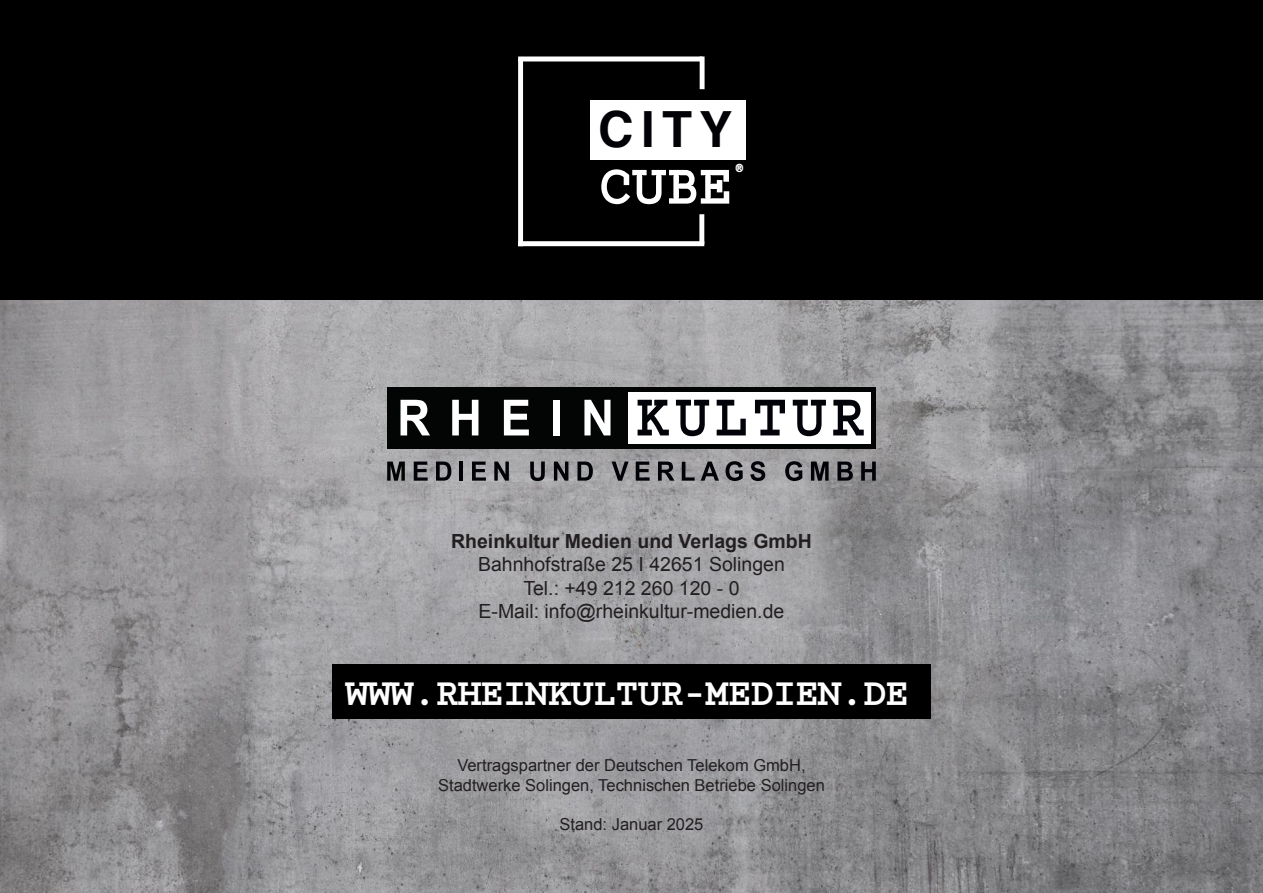
<style>
.page{position:relative;width:1263px;height:893px;background:#fff}
.page>*{position:absolute;margin:0;border:0;box-sizing:border-box;transform-origin:0 0}
.t1{font:800 56.1px "Electrica";color:#fff}
.t2{font:700 49.95px "Helvetica";color:#020206}
.t3{font:800 37.5px "Electrica";color:#fff}
.t4{font:19.5px/23.4px "Arial";color:#231f20;text-align:center}
.t5{font:16.5px/19.8px "Arial";color:#231f20;text-align:center}
.t6{font:800 12.45px "Electrica";color:#fff}
.s1{font-weight:700}
</style>
<div class="page">
<img style="left:0;top:299px;width:1263px;height:594px">
<div style="left:0;top:0;width:1263px;height:299px;background:#000001"></div>
<hr style="left:518px;top:57px;width:184px;height:4px;background:#fff">
<div style="left:518px;top:59px;width:5px;height:187px;background:#fff"></div>
<div style="left:518px;top:241px;width:186px;height:5px;background:#fff"></div>
<div style="left:699px;top:214px;width:5px;height:30px;background:#fff"></div>
<div style="left:700px;top:56px;width:5px;height:33px;background:#fff"></div>
<div style="left:591px;top:100px;width:155px;height:60px;background:#fff"></div>
<div style="left:387px;top:387px;width:489px;height:61px;background:#030505"></div>
<div style="left:628px;top:392px;width:243px;height:51px;background:#fff"></div>
<svg style="left:400px;top:400px;width:30px;height:35px"></svg>
<svg style="left:452px;top:400px;width:26px;height:35px"></svg>
<svg style="left:504px;top:400px;width:25px;height:35px"></svg>
<div style="left:553px;top:400px;width:6px;height:35px;background:#fff"></div>
<svg style="left:584px;top:400px;width:26px;height:35px"></svg>
<svg style="left:387px;top:462px;width:18px;height:19px"></svg>
<svg style="left:414px;top:462px;width:14px;height:19px"></svg>
<svg style="left:436px;top:461px;width:15px;height:20px"></svg>
<hr style="left:460px;top:462px;width:3px;height:19px;background:#020209">
<svg style="left:472px;top:462px;width:14px;height:19px"></svg>
<svg style="left:494px;top:462px;width:15px;height:19px"></svg>
<svg style="left:530px;top:462px;width:15px;height:19px"></svg>
<svg style="left:554px;top:462px;width:14px;height:19px"></svg>
<svg style="left:577px;top:461px;width:16px;height:20px"></svg>
<svg style="left:611px;top:462px;width:18px;height:19px"></svg>
<svg style="left:636px;top:462px;width:14px;height:19px"></svg>
<svg style="left:658px;top:462px;width:16px;height:19px"></svg>
<svg style="left:682px;top:462px;width:13px;height:19px"></svg>
<svg style="left:701px;top:462px;width:18px;height:19px"></svg>
<svg style="left:725px;top:461px;width:18px;height:20px"></svg>
<svg style="left:750px;top:461px;width:15px;height:20px"></svg>
<svg style="left:785px;top:461px;width:17px;height:20px"></svg>
<svg style="left:811px;top:462px;width:17px;height:19px"></svg>
<svg style="left:837px;top:461px;width:16px;height:20px"></svg>
<svg style="left:861px;top:462px;width:15px;height:19px"></svg>
<svg style="left:638px;top:400px;width:31px;height:35px"></svg>
<svg style="left:676px;top:400px;width:33px;height:36px"></svg>
<svg style="left:717px;top:400px;width:29px;height:35px"></svg>
<svg style="left:755px;top:400px;width:30px;height:35px"></svg>
<svg style="left:793px;top:400px;width:33px;height:36px"></svg>
<svg style="left:833px;top:400px;width:31px;height:35px"></svg>
<div style="left:332px;top:664px;width:599px;height:55px;background:#000001"></div>
<h2 class="t2" style="left:598px;top:99px;width:136px">CITY</h2>
<p class="t6" style="left:736px;top:160px;width:9px">®</p>
<h1 class="t1" style="left:599px;top:155px;width:134px">CUBE</h1>
<p class="t4" style="left:451px;top:529px;width:362px"><span class="s1">Rheinkultur Medien und Verlags GmbH </span>Bahnhofstraße 25 I 42651 Solingen<br>Tel.: +49 212 260 120 - 0<br>E-Mail: info@rheinkultur-medien.de</p>
<p class="t3" style="left:346px;top:673px;width:564px">WWW.RHEINKULTUR-MEDIEN.DE</p>
<p class="t5" style="left:438px;top:755px;width:388px">Vertragspartner der Deutschen Telekom GmbH,<br>Stadtwerke Solingen, Technischen Betriebe Solingen</p>
<p class="t5" style="left:559px;top:815px;width:146px">Stand: Januar 2025</p>
</div>
